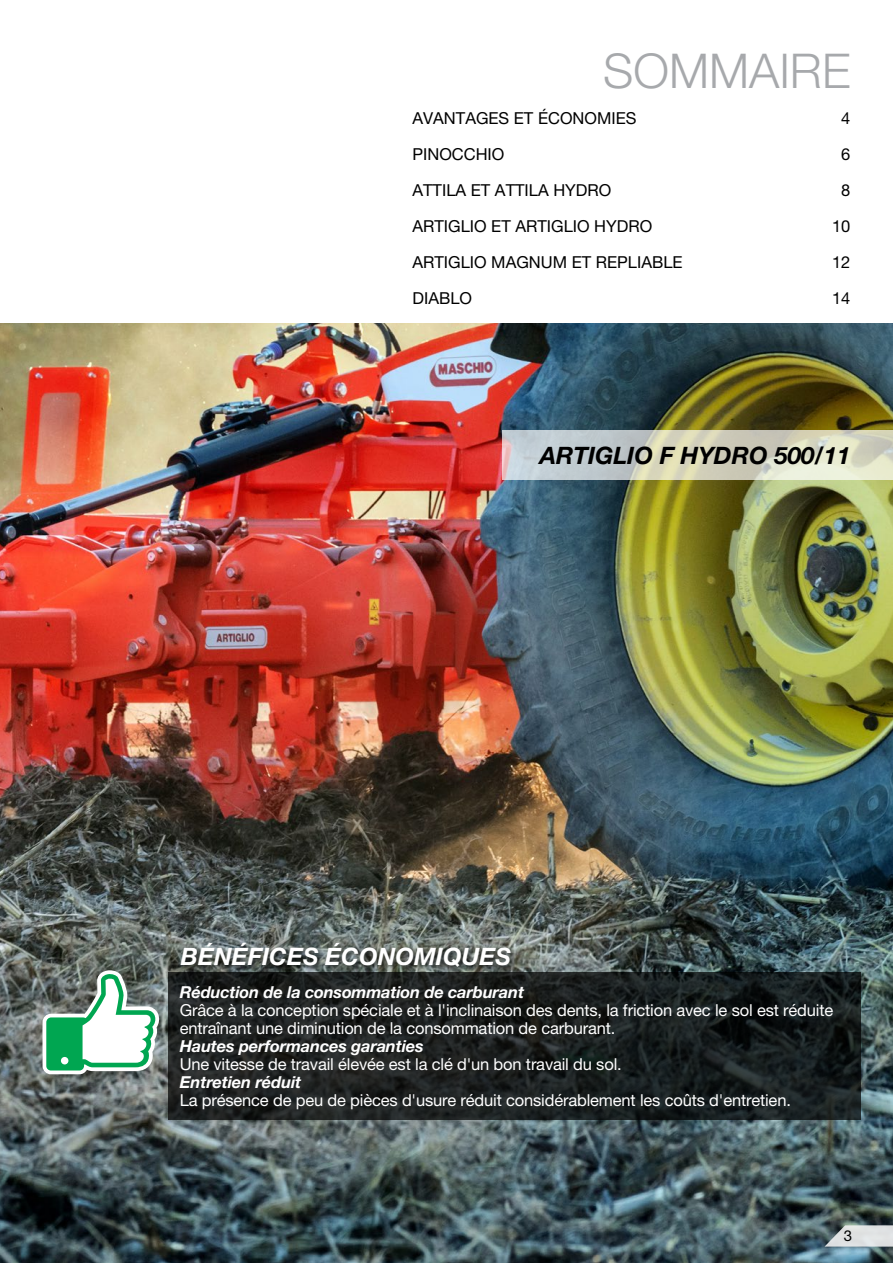
<style>
.page{position:relative;width:893px;height:1263px;background:#fff}
.page>*{position:absolute;margin:0;border:0;box-sizing:border-box;transform-origin:0 0}
.t1{font:300 48px "Helvetica Neue LT Pro";color:#a7a9ac}
.t2{font:italic 700 24px "Helvetica Neue LT Pro";color:#000}
.t3{font:italic 700 24px "Helvetica Neue LT Pro";color:#fff}
.t4{font:16.5px/18px "Helvetica Neue LT Pro";letter-spacing:-.01em;color:#fff}
.t5{font:16.5px "Helvetica Neue LT Pro";color:#000}
.t6{font:italic 700 16.5px "Helvetica Neue LT Pro";letter-spacing:-.01em;color:#fff}
.t7{font:15px "Helvetica Neue LT Pro";color:#000}
</style>
<div class="page">
<img style="left:0;top:323px;width:893px;height:940px">
<svg style="left:168px;top:972px;width:693px;height:147px;background:#1b1f1f"></svg>
<svg style="left:502px;top:431px;width:391px;height:49px;background:#d0d3c6"></svg>
<svg style="left:43px;top:970px;width:117px;height:104px"></svg>
<div style="left:61px;top:1057px;width:7px;height:7px;background:#fff;border-radius:50%"></div>
<div style="left:179px;top:941px;width:339px;height:33px;background:#000;opacity:.75"></div>
<svg style="left:824px;top:1225px;width:69px;height:21px"></svg>
<h1 class="t1" style="left:603px;top:42px;width:249px">SOMMAIRE</h1>
<p class="t5" style="left:412px;top:108px;width:225px">AVANTAGES ET ÉCONOMIES</p>
<p class="t5" style="left:841px;top:108px;width:11px">4</p>
<p class="t5" style="left:412px;top:144px;width:93px">PINOCCHIO</p>
<p class="t5" style="left:841px;top:144px;width:11px">6</p>
<p class="t5" style="left:412px;top:180px;width:200px">ATTILA ET ATTILA HYDRO</p>
<p class="t5" style="left:841px;top:180px;width:11px">8</p>
<p class="t5" style="left:412px;top:216px;width:241px">ARTIGLIO ET ARTIGLIO HYDRO</p>
<p class="t5" style="left:832px;top:216px;width:20px">10</p>
<p class="t5" style="left:412px;top:252px;width:272px">ARTIGLIO MAGNUM ET REPLIABLE</p>
<p class="t5" style="left:832px;top:252px;width:20px">12</p>
<p class="t5" style="left:412px;top:288px;width:61px">DIABLO</p>
<p class="t5" style="left:832px;top:288px;width:20px">14</p>
<h2 class="t2" style="left:540px;top:440px;width:312px">ARTIGLIO F HYDRO 500/11</h2>
<h2 class="t3" style="left:181px;top:941px;width:332px">BÉNÉFICES ÉCONOMIQUES</h2>
<p class="t6" style="left:180px;top:982px;width:346px">Réduction de la consommation de carburant</p>
<p class="t4" style="left:180px;top:1001px;width:655px">Grâce à la conception spéciale et à l'inclinaison des dents, la friction avec le sol est réduite entraînant une diminution de la consommation de carburant.</p>
<p class="t6" style="left:180px;top:1036px;width:246px">Hautes performances garanties</p>
<p class="t4" style="left:180px;top:1055px;width:444px">Une vitesse de travail élevée est la clé d'un bon travail du sol.</p>
<p class="t6" style="left:180px;top:1072px;width:123px">Entretien réduit</p>
<p class="t4" style="left:180px;top:1091px;width:613px">La présence de peu de pièces d'usure réduit considérablement les coûts d'entretien.</p>
<p class="t7" style="left:844px;top:1227px;width:10px">3</p>
</div>
